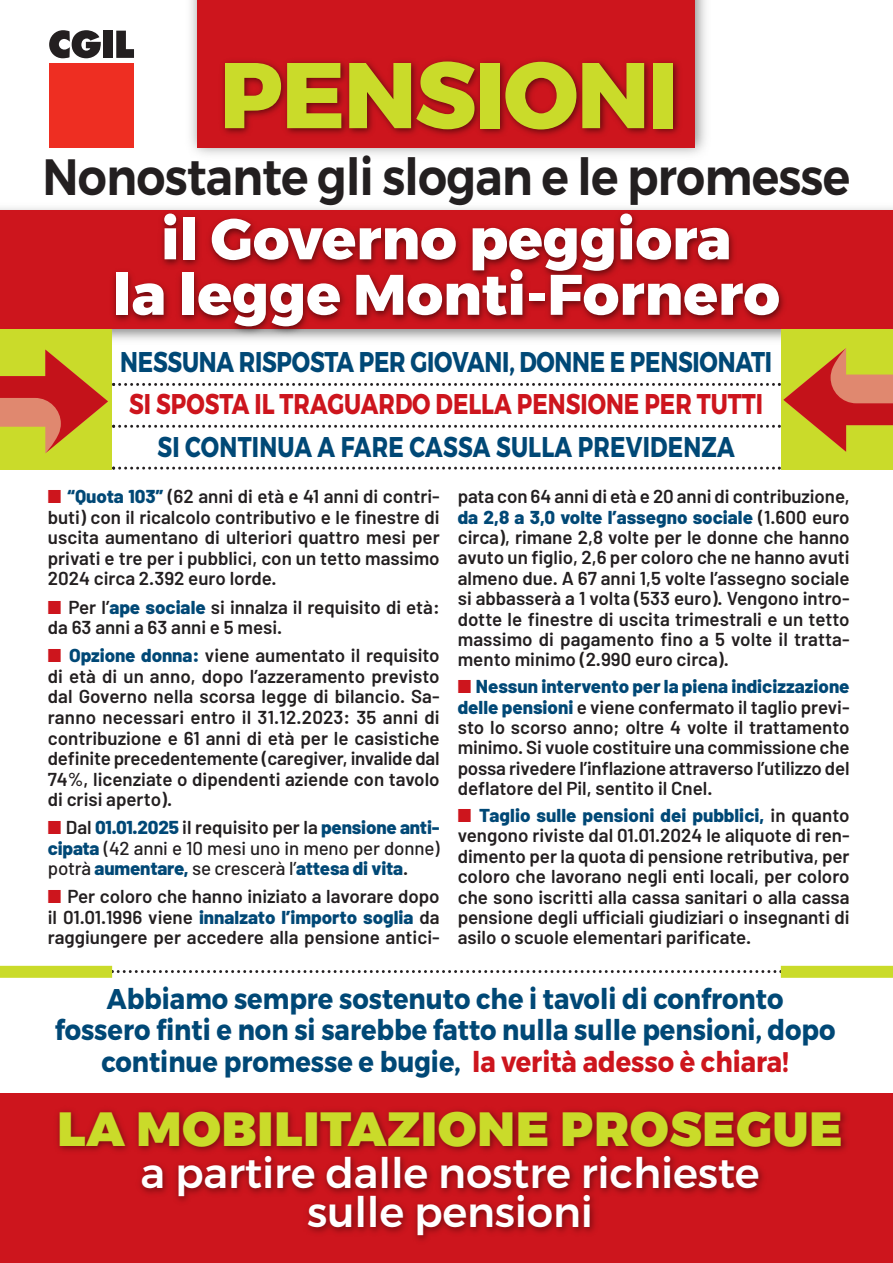
<style>
.page{position:relative;width:893px;height:1263px;background:#fff}
.page>*{position:absolute;margin:0;border:0;box-sizing:border-box;transform-origin:0 0}
.t1{font:800 93px "Montserrat";letter-spacing:-.015em;color:#cadb2a}
.t2{font:800 57px/55.5px "Montserrat";color:#fff;text-align:center}
.t3{font:600 51px "Montserrat";letter-spacing:-.015em;color:#231f20;scale:.9 1}
.t4{font:900 48px "Montserrat";letter-spacing:.02em;color:#cadb2a}
.t5{font:500 42px/39px "Montserrat";letter-spacing:-.005em;color:#fff;text-align:center}
.t6{font:700 28.5px/31.5px "Montserrat";color:#004876;text-align:center;scale:.9 1}
.t7{font:700 28.5px "Montserrat";color:#004876;scale:.8 1}
.t8{font:700 28.5px "Montserrat";color:#cd151d;scale:.8 1}
.t9{font:600 18.75px/20.4px "Barlow";color:#231f20;text-align:justify}
.t10{font:800 18.75px/20.5px "Barlow";letter-spacing:-.01em;color:#004876;text-align:justify}
.s1{color:#cd151d}
.s2{font-weight:800;color:#004876}
.s3{font-weight:600;color:#231f20}
.s4{font-weight:500;color:#231f20}
</style>
<div class="page">
<div style="left:0;top:1093px;width:893px;height:170px;background:#cd151d"></div>
<div style="left:197px;top:0;width:498px;height:148px;background:#cd151d"></div>
<svg style="left:112px;top:467px;width:669px;height:3px"></svg>
<svg style="left:112px;top:970px;width:669px;height:3px"></svg>
<div style="left:0;top:966px;width:112px;height:12px;background:#cadb2a"></div>
<div style="left:781px;top:966px;width:112px;height:12px;background:#cadb2a"></div>
<div style="left:0;top:211px;width:893px;height:118px;background:#cd151d"></div>
<img style="left:57px;top:1109px;width:790px;height:132px">
<img style="left:25px;top:208px;width:846px;height:132px">
<img style="left:49px;top:17px;width:657px;height:138px">
<div style="left:0;top:329px;width:112px;height:140px;background:#cadb2a"></div>
<div style="left:781px;top:329px;width:112px;height:140px;background:#cadb2a"></div>
<svg style="left:0;top:348px;width:893px;height:105px"></svg>
<h1 class="t1" style="left:219px;top:20px;width:461px">PENSIONI</h1>
<h3 class="t3" style="left:43px;top:137px;width:899px">Nonostante gli slogan e le promesse</h3>
<h2 class="t2" style="left:112px;top:212px;width:669px">il Governo peggiora<br>la legge Monti-Fornero</h2>
<h3 class="t7" style="left:120px;top:339px;width:816px">NESSUNA RISPOSTA PER GIOVANI, DONNE E PENSIONATI</h3>
<h3 class="t8" style="left:129px;top:381px;width:794px">SI SPOSTA IL TRAGUARDO DELLA PENSIONE PER TUTTI</h3>
<h3 class="t7" style="left:157px;top:424px;width:723px">SI CONTINUA A FARE CASSA SULLA PREVIDENZA</h3>
<p class="t9" style="left:48px;top:486px;width:393px"><span class="s1">■</span> <span class="s2">“Quota 103”</span> (62 anni di età e 41 anni di contri&shy;buti) con il ricalcolo contributivo e le finestre di uscita aumentano di ulteriori quattro mesi per privati e tre per i pubblici, con un tetto massimo 2024 circa 2.392 euro lorde.</p>
<p class="t9" style="left:48px;top:596px;width:393px"><span class="s1">■</span> Per l’<span class="s2">ape sociale</span> si innalza il requisito di età: da 63 anni a 63 anni e 5 mesi.</p>
<p class="t9" style="left:48px;top:645px;width:393px"><span class="s1">■</span> <span class="s2">Opzione donna:</span> viene aumentato il requisito di età di un anno, dopo l’azzeramento previsto dal Governo nella scorsa legge di bilancio. Sa&shy;ranno necessari entro il 31.12.2023: 35 anni di contribuzione e 61 anni di età per le casistiche definite precedentemente (caregiver, invalide dal 74%, licenziate o dipendenti aziende con tavolo di crisi aperto).</p>
<p class="t10" style="left:48px;top:817px;width:393px"><span class="s1">■</span> <span class="s3">Dal</span> 01.01.2025 <span class="s3">il requisito per la</span> pensione anti&shy;cipata <span class="s4">(42 anni e 10 mesi uno in meno per donne) potrà</span> aumentare, <span class="s4">se crescerà l’</span>attesa di vita<span class="s3">.</span></p>
<p class="t9" style="left:48px;top:886px;width:393px"><span class="s1">■</span> Per coloro che hanno iniziato a lavorare dopo il 01.01.1996 viene <span class="s2">innalzato l’importo soglia</span> da raggiungere per accedere alla pensione antici-</p>
<p class="t9" style="left:458px;top:486px;width:393px">pata con 64 anni di età e 20 anni di contribuzione, <span class="s2">da 2,8 a 3,0 volte l’assegno sociale</span> (1.600 euro circa), rimane 2,8 volte per le donne che hanno avuto un figlio, 2,6 per coloro che ne hanno avuti almeno due. A 67 anni 1,5 volte l’assegno sociale si abbasserà a 1 volta (533 euro). Vengono intro&shy;dotte le finestre di uscita trimestrali e un tetto massimo di pagamento fino a 5 volte il tratta&shy;mento minimo (2.990 euro circa).</p>
<p class="t9" style="left:458px;top:676px;width:393px"><span class="s1">■</span> <span class="s2">Nessun intervento per la piena indicizzazione delle pensioni</span> e viene confermato il taglio previ&shy;sto lo scorso anno; oltre 4 volte il trattamento minimo. Si vuole costituire una commissione che possa rivedere l’inflazione attraverso l’utilizzo del deflatore del Pil, sentito il Cnel.</p>
<p class="t9" style="left:458px;top:805px;width:393px"><span class="s1">■</span> <span class="s2">Taglio sulle pensioni dei pubblici,</span> in quanto vengono riviste dal 01.01.2024 le aliquote di ren&shy;dimento per la quota di pensione retributiva, per coloro che lavorano negli enti locali, per coloro che sono iscritti alla cassa sanitari o alla cassa pensione degli ufficiali giudiziari o insegnanti di asilo o scuole elementari parificate.</p>
<h3 class="t6" style="left:55px;top:983px;width:869px">Abbiamo sempre sostenuto che i tavoli di confronto<br>fossero finti e non si sarebbe fatto nulla sulle pensioni, dopo continue promesse e bugie, <span class="s1">la verità adesso è chiara!</span></h3>
<h3 class="t4" style="left:58px;top:1089px;width:786px">LA MOBILITAZIONE PROSEGUE</h3>
<h3 class="t5" style="left:140px;top:1153px;width:621px">a partire dalle nostre richieste sulle pensioni</h3>
</div>
